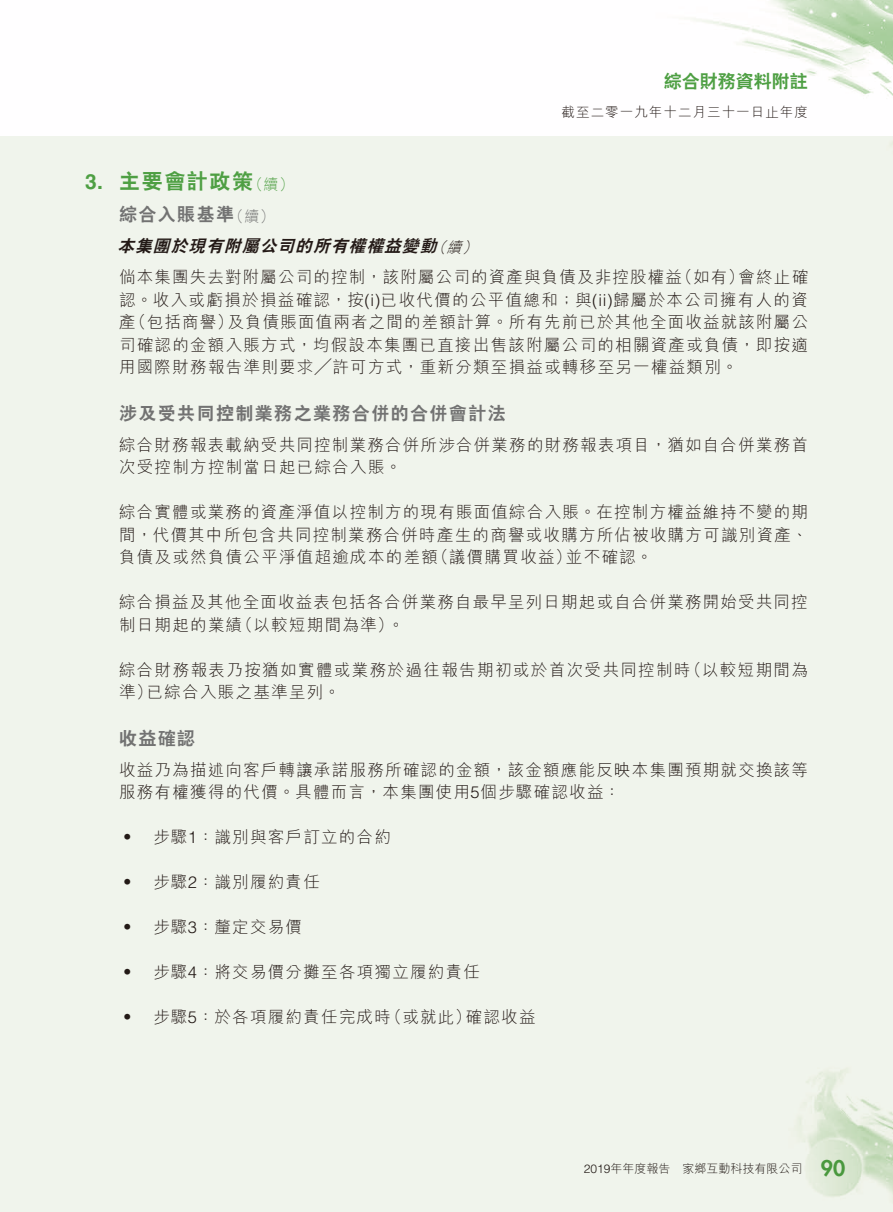
<style>
.page{position:relative;width:893px;height:1212px;background:#fff}
.page>*{position:absolute;margin:0;border:0;box-sizing:border-box;transform-origin:0 0}
.t1{font:800 21px "C Hei 2 HK";letter-spacing:.08em;color:#4e9f43}
.t2{font:800 21px "Futura Std";color:#4e9f43}
.t3{font:700 21px "Helvetica LT Std";color:#4e9f43}
.t4{font:800 18px "C Hei 2 HK";letter-spacing:.08em;color:#727272}
.t5{font:800 18px "C Hei 2 HK";color:#4e9f43}
.t6{font:300 16.5px/22.5px "M Hei HK";letter-spacing:.075em;color:#231916}
.t7{font:italic 800 16.5px "C Hei 2 HK";color:#231916}
.t8{font:300 15px "M Hei HK";color:#4e9f43}
.t9{font:300 15px "M Hei HK";color:#727272}
.t10{font:italic 300 15px "M Hei HK";color:#231916}
.t11{font:300 13.5px "M Hei HK";letter-spacing:.08em;color:#231916}
.t12{font:300 12px "M Hei HK";color:#231916}
.s1{font-family:"M Hei HK";font-weight:300;font-size:15px}
.s2{font-family:"Helvetica LT Std"}
</style>
<div class="page">
<img style="left:691px;top:0;width:202px;height:96px">
<div style="left:0;top:136px;width:893px;height:1076px;background:#f0f5ec"></div>
<p class="t5" style="left:664px;top:73px;width:145px">綜合財務資料附註</p>
<p class="t11" style="left:562px;top:105px;width:248px">截至二零一九年十二月三十一日止年度</p>
<p class="t3" style="left:85px;top:169px;width:20px">3.</p>
<p class="t1" style="left:119px;top:170px;width:136px">主要會計政策</p>
<p class="t8" style="left:248px;top:176px;width:47px">（續(</p>
<p class="t4" style="left:119px;top:206px;width:117px">綜合入賬基準</p>
<p class="t9" style="left:229px;top:209px;width:47px">（續(</p>
<p class="t7" style="left:117px;top:238px;width:350px">本集團於現有附屬公司的所有權權益變動<span class="s1">續</span></p>
<p class="t10" style="left:431px;top:239px;width:20px">（</p>
<p class="t10" style="left:462px;top:239px;width:20px">(</p>
<p class="t6" style="left:676px;top:266px;width:70px">（如有）</p>
<p class="t6" style="left:119px;top:266px;width:564px">倘本集團失去對附屬公司的控制，該附屬公司的資產與負債及非控股權益</p>
<p class="t6" style="left:119px;top:288px;width:690px">認。收入或虧損於損益確認，按 <span class="s2">)i(</span> 已收代價的公平值總和；與<span class="s2">( )i i</span> 歸屬於本公司擁有人的資</p>
<p class="t6" style="left:228px;top:311px;width:582px">及負債賬面值兩者之間的差額計算。所有先前已於其他全面收益就該附屬公</p>
<p class="t6" style="left:739px;top:266px;width:71px">會終止確</p>
<p class="t6" style="left:130px;top:311px;width:105px">（包括商譽）</p>
<p class="t6" style="left:119px;top:311px;width:690px">產<br>司確認的金額入賬方式，均假設本集團已直接出售該附屬公司的相關資產或負債，即按適用國際財務報告準則要求╱許可方式，重新分類至損益或轉移至另一權益類別。</p>
<p class="t4" style="left:119px;top:404px;width:388px">涉及受共同控制業務之業務合併的合併會計法</p>
<p class="t6" style="left:119px;top:433px;width:690px">綜合財務報表載納受共同控制業務合併所涉合併業務的財務報表項目，猶如自合併業務首次受控制方控制當日起已綜合入賬。</p>
<p class="t6" style="left:119px;top:501px;width:690px">綜合實體或業務的資產淨值以控制方的現有賬面值綜合入賬。在控制方權益維持不變的期</p>
<p class="t6" style="left:119px;top:523px;width:690px">間，代價其中所包含共同控制業務合併時產生的商譽或收購方所佔被收購方可識別資產、</p>
<p class="t6" style="left:566px;top:546px;width:88px">並不確認。</p>
<p class="t6" style="left:432px;top:546px;width:141px">（議價購買收益）</p>
<p class="t6" style="left:119px;top:546px;width:320px">負債及或然負債公平淨值超逾成本的差額</p>
<p class="t6" style="left:388px;top:591px;width:421px;text-indent:-269px">綜合損益及其他全面收益表包括各合併業務自最早呈列日期起或自合併業務開始受共同控。</p>
<p class="t6" style="left:237px;top:613px;width:159px">（以較短期間為準(</p>
<p class="t6" style="left:119px;top:613px;width:125px">制日期起的業績</p>
<p class="t6" style="left:147px;top:658px;width:545px;text-indent:-28px">綜合財務報表乃按猶如實體或業務於過往報告期初或於首次受共同控制時已綜合入賬之基準呈列。</p>
<p class="t6" style="left:685px;top:658px;width:124px">（以較短期間為</p>
<p class="t6" style="left:119px;top:681px;width:35px">準）</p>
<p class="t4" style="left:119px;top:729px;width:78px">收益確認</p>
<p class="t6" style="left:119px;top:758px;width:690px">收益乃為描述向客戶轉讓承諾服務所確認的金額，該金額應能反映本集團預期就交換該等服務有權獲得的代價。具體而言，本集團使用<span class="s2">5</span>個步驟確認收益：</p>
<p class="t6" style="left:153px;top:826px;width:239px">步驟<span class="s2">1</span>：識別與客戶訂立的合約</p>
<p class="t6" style="left:119px;top:826px;width:18px">‧</p>
<p class="t6" style="left:119px;top:871px;width:18px">‧</p>
<p class="t6" style="left:153px;top:871px;width:168px">步驟<span class="s2">2</span>：識別履約責任</p>
<p class="t6" style="left:119px;top:916px;width:18px">‧</p>
<p class="t6" style="left:153px;top:916px;width:150px">步驟<span class="s2">3</span>：釐定交易價</p>
<p class="t6" style="left:119px;top:961px;width:18px">‧</p>
<p class="t6" style="left:153px;top:961px;width:328px">步驟<span class="s2">4</span>：將交易價分攤至各項獨立履約責任</p>
<p class="t6" style="left:119px;top:1006px;width:18px">‧</p>
<p class="t6" style="left:385px;top:1006px;width:87px">（或就此）</p>
<p class="t6" style="left:153px;top:1006px;width:239px">步驟<span class="s2">5</span>：於各項履約責任完成時</p>
<p class="t6" style="left:466px;top:1006px;width:71px">確認收益</p>
<p class="t12" style="left:584px;top:1162px;width:88px"><span class="s2">2019</span>年年度報告</p>
<p class="t12" style="left:682px;top:1162px;width:121px">家鄉互動科技有限公司</p>
<p class="t2" style="left:821px;top:1155px;width:26px">90</p>
</div>
